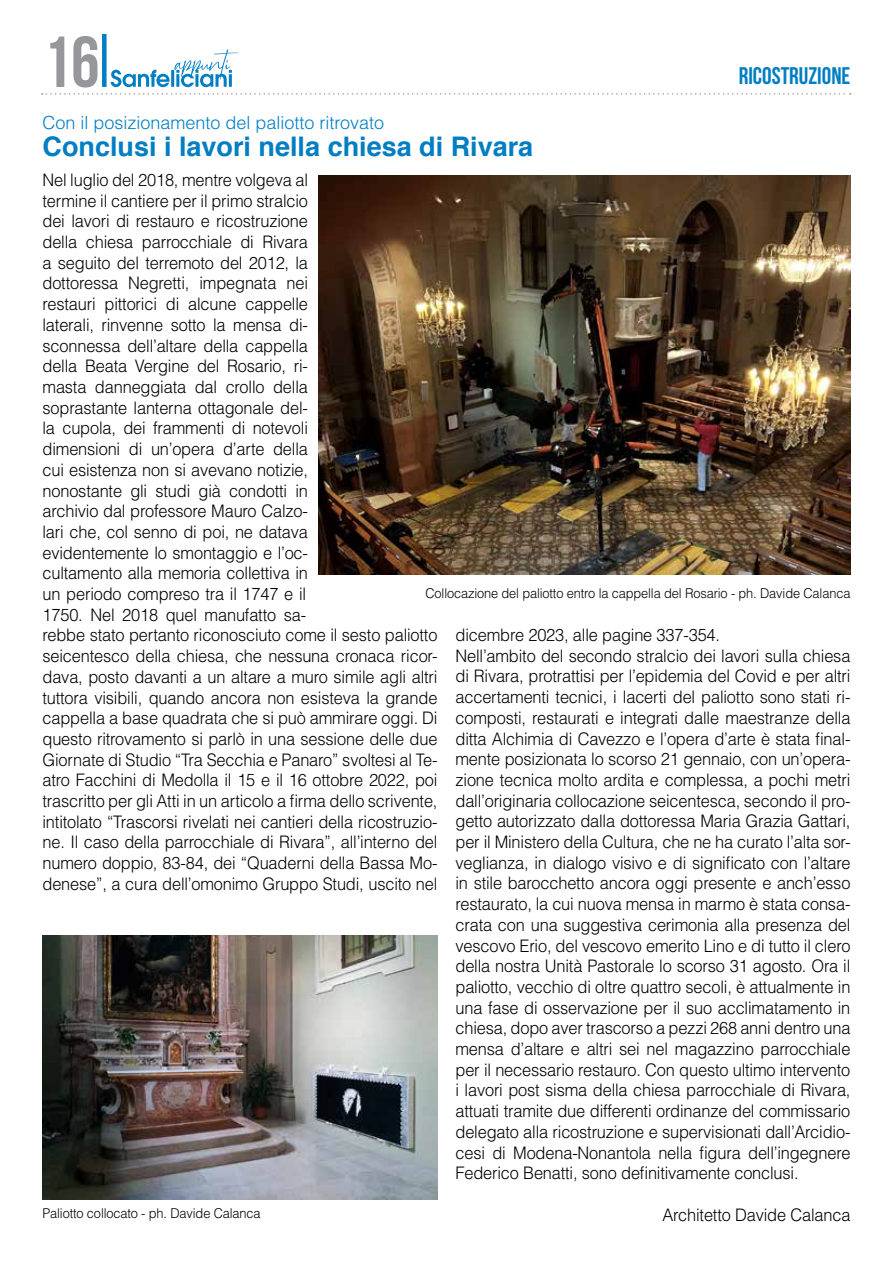
<style>
.page{position:relative;width:893px;height:1263px;background:#fff}
.page>*{position:absolute;margin:0;border:0;box-sizing:border-box;transform-origin:0 0}
.t1{font:72px "Bebas Neue";color:#95979a}
.t2{font:700 27px "Helvetica";color:#007ec3}
.t3{font:24px "Bebas Neue";color:#007ec3}
.t4{font:300 18px "Helvetica";color:#007ec3}
.t5{font:300 17.25px/20.7px "Helvetica";letter-spacing:-.01em;color:#000;scale:.95 1}
.t6{font:300 13.5px "Helvetica";letter-spacing:-.01em;color:#000;scale:.95 1}
</style>
<div class="page">
<div style="left:102px;top:34px;width:5px;height:53px;background:#007ec3"></div>
<svg style="left:111px;top:49px;width:128px;height:38px"></svg>
<svg style="left:42px;top:93px;width:809px;height:2px"></svg>
<img style="left:319px;top:176px;width:531px;height:398px">
<img style="left:43px;top:935px;width:394px;height:264px">
<h1 class="t1" style="left:43px;top:23px;width:59px">16</h1>
<p class="t4" style="left:43px;top:112px;width:343px">Con il posizionamento del paliotto ritrovato</p>
<h2 class="t2" style="left:43px;top:125px;width:492px">Conclusi i lavori nella chiesa di Rivara</h2>
<h3 class="t3" style="left:739px;top:62px;width:113px">RICOSTRUZIONE</h3>
<p class="t5" style="left:43px;top:169px;width:417px">Nel luglio del 2018, mentre volgeva al<br>termine il cantiere per il primo stralcio<br>dei lavori di restauro e ricostruzione<br>della chiesa parrocchiale di Rivara<br>a seguito del terremoto del 2012, la<br>dottoressa Negretti, impegnata nei<br>restauri pittorici di alcune cappelle<br>laterali, rinvenne sotto la mensa di-<br>sconnessa dell’altare della cappella<br>della Beata Vergine del Rosario, ri-<br>masta danneggiata dal crollo della<br>soprastante lanterna ottagonale del-<br>la cupola, dei frammenti di notevoli<br>dimensioni di un’opera d’arte della<br>cui esistenza non si avevano notizie,<br>nonostante gli studi già condotti in<br>archivio dal professore Mauro Calzo-<br>lari che, col senno di poi, ne datava<br>evidentemente lo smontaggio e l’oc-<br>cultamento alla memoria collettiva in<br>un periodo compreso tra il 1747 e il<br>1750. Nel 2018 quel manufatto sa-<br>rebbe stato pertanto riconosciuto come il sesto paliotto seicentesco della chiesa, che nessuna cronaca ricor&shy;dava, posto davanti a un altare a muro simile agli altri tuttora visibili, quando ancora non esisteva la grande cappella a base quadrata che si può ammirare oggi. Di questo ritrovamento si parlò in una sessione delle due Giornate di Studio “Tra Secchia e Panaro” svoltesi al Te&shy;atro Facchini di Medolla il 15 e il 16 ottobre 2022, poi trascritto per gli Atti in un articolo a firma dello scrivente, intitolato “Trascorsi rivelati nei cantieri della ricostruzio&shy;ne. Il caso della parrocchiale di Rivara”, all’interno del numero doppio, 83-84, dei “Quaderni della Bassa Mo&shy;denese”, a cura dell’omonimo Gruppo Studi, uscito nel</p>
<p class="t6" style="left:425px;top:584px;width:449px">Collocazione del paliotto entro la cappella del Rosario - ph. Davide Calanca</p>
<p class="t5" style="left:455px;top:624px;width:417px">dicembre 2023, alle pagine 337-354.<br>Nell’ambito del secondo stralcio dei lavori sulla chiesa di Rivara, protrattisi per l’epidemia del Covid e per altri accertamenti tecnici, i lacerti del paliotto sono stati ri&shy;composti, restaurati e integrati dalle maestranze della ditta Alchimia di Cavezzo e l’opera d’arte è stata final&shy;mente posizionata lo scorso 21 gennaio, con un’opera&shy;zione tecnica molto ardita e complessa, a pochi metri dall’originaria collocazione seicentesca, secondo il pro&shy;getto autorizzato dalla dottoressa Maria Grazia Gattari, per il Ministero della Cultura, che ne ha curato l’alta sor&shy;veglianza, in dialogo visivo e di significato con l’altare in stile barocchetto ancora oggi presente e anch’esso restaurato, la cui nuova mensa in marmo è stata consa&shy;crata con una suggestiva cerimonia alla presenza del vescovo Erio, del vescovo emerito Lino e di tutto il clero della nostra Unità Pastorale lo scorso 31 agosto. Ora il paliotto, vecchio di oltre quattro secoli, è attualmente in una fase di osservazione per il suo acclimatamento in chiesa, dopo aver trascorso a pezzi 268 anni dentro una mensa d’altare e altri sei nel magazzino parrocchiale per il necessario restauro. Con questo ultimo intervento i lavori post sisma della chiesa parrocchiale di Rivara, attuati tramite due differenti ordinanze del commissario delegato alla ricostruzione e supervisionati dall’Arcidio&shy;cesi di Modena-Nonantola nella figura dell’ingegnere Federico Benatti, sono definitivamente conclusi.</p>
<p class="t5" style="left:662px;top:1204px;width:199px">Architetto Davide Calanca</p>
<p class="t6" style="left:43px;top:1205px;width:231px">Paliotto collocato - ph. Davide Calanca</p>
</div>
